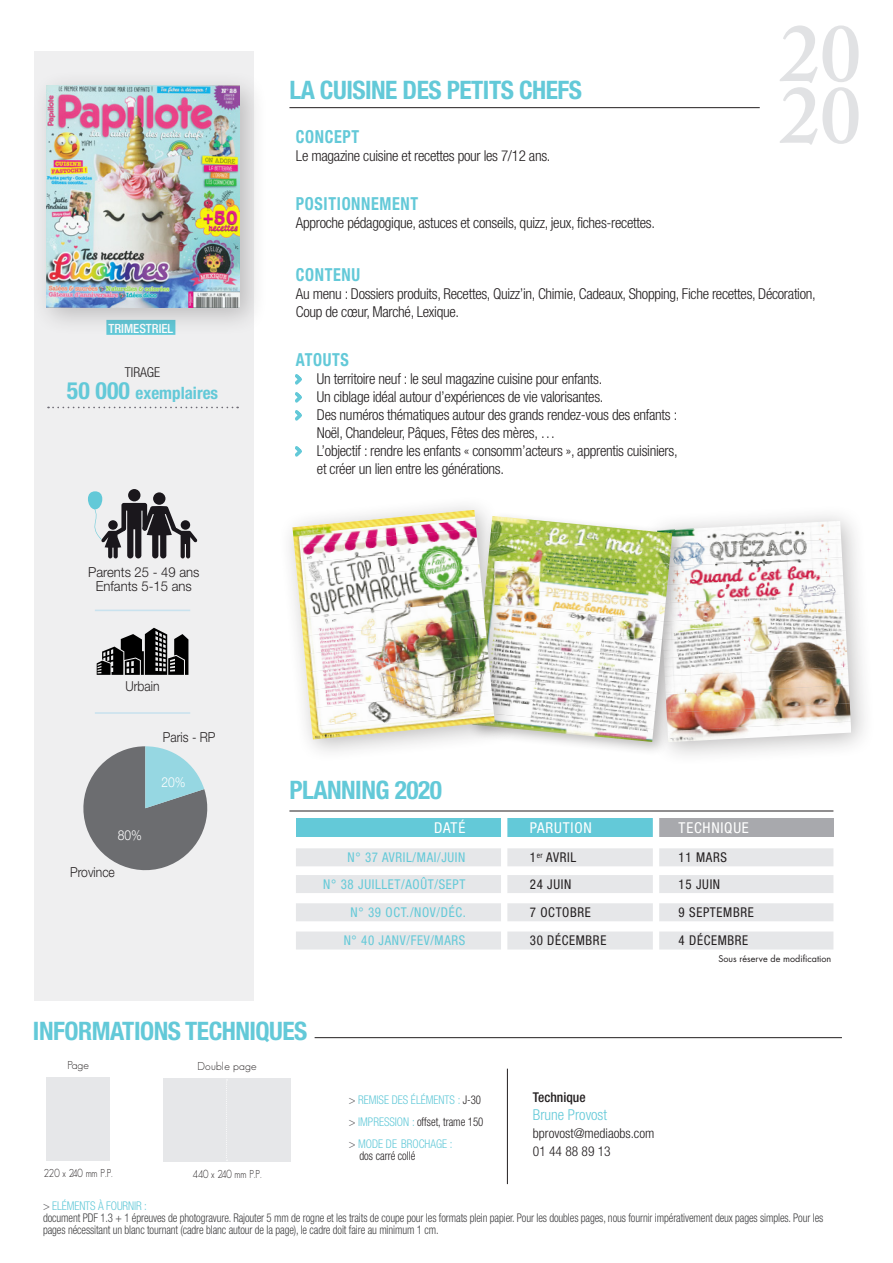
<style>
.page{position:relative;width:893px;height:1263px;background:#fff}
.page>*{position:absolute;margin:0;border:0;box-sizing:border-box;transform-origin:0 0}
.t1{font:700 condensed 25.5px "Helvetica Neue";letter-spacing:-.02em;color:#63c9d8}
.t2{font:700 condensed 18px "Helvetica Neue";letter-spacing:.04em;color:#63c9d8;scale:.9 1}
.t3{font:700 condensed 16.95px "Helvetica Neue";color:#63c9d8}
.t4{font:300 condensed 15px/18px "Helvetica Neue";letter-spacing:-.02em;color:#231f20}
.t5{font:condensed 15px "Helvetica Neue";letter-spacing:.05em;color:#fff}
.t6{font:300 condensed 15px "Helvetica Neue";color:#63c9d8}
.t7{font:300 13.8px/13.8px "Helvetica Neue";color:#231f20;text-align:center;scale:.95 1}
.t8{font:300 13.8px "Helvetica Neue";color:#231f20;scale:.88 1}
.t9{font:300 13.8px "Helvetica Neue";color:#fff;scale:.88 1}
.t10{font:300 condensed 13.65px "Helvetica Neue";color:#231f20}
._2{font:condensed 13.5px "Helvetica Neue";letter-spacing:.05em;color:#63c9d8;scale:.96 1}
._2-2{font:condensed 13.5px "Helvetica Neue";letter-spacing:.05em;color:#231f20;scale:.96 1}
.t11{font:300 condensed 13.5px "Helvetica Neue";color:#231f20}
.t12{font:500 condensed 13.5px "Helvetica Neue";color:#231f20}
.t13{font:500 condensed 12.75px "Helvetica Neue";color:#fff}
.t14{font:300 condensed 12px/12px "Helvetica Neue";letter-spacing:-.01em;color:#3e3e3f;scale:.9 1}
.t15{font:300 condensed 12px/12px "Helvetica Neue";color:#63c9d8;scale:.94 1}
.t16{font:300 condensed 12px "Helvetica Neue";color:#231f20;scale:.9 1}
.t17{font:300 11.25px "Geosans";letter-spacing:.02em;color:#231f20;scale:.85 1}
.t18{font:300 11.25px "Geosans";letter-spacing:.02em;color:#231f20}
.t19{font:9px "Futura";color:#231f20}
.s1{font-size:23.85px}
.s2{font-family:"Avenir";font-stretch:normal;color:#63c9d8}
.s3{color:#636366}
.s4{color:#231f20}
.s5{color:#63c9d8}
</style>
<div class="page">
<div style="left:34px;top:51px;width:220px;height:949px;background:#efeff0"></div>
<hr style="left:289px;top:107px;width:471px;height:1px;background:#231f20">
<hr style="left:289px;top:811px;width:544px;height:1px;background:#231f20">
<hr style="left:315px;top:1037px;width:527px;height:1px;background:#231f20">
<hr style="left:95px;top:610px;width:95px;height:1px;background:#c9e2ee">
<div style="left:31px;top:70px;width:237px;height:266px;background:#231f20;opacity:.25"></div>
<img style="left:47px;top:85px;width:192px;height:223px">
<div style="left:296px;top:819px;width:208px;height:18px;background:#63c9d8"></div>
<div style="left:504px;top:819px;width:153px;height:18px;background:#63c9d8"></div>
<div style="left:655px;top:819px;width:178px;height:18px;background:#a8a9ad"></div>
<div style="left:296px;top:848px;width:537px;height:18px;background:#e6e7e9"></div>
<div style="left:296px;top:875px;width:537px;height:18px;background:#e6e7e9"></div>
<div style="left:296px;top:903px;width:537px;height:18px;background:#e6e7e9"></div>
<div style="left:296px;top:931px;width:537px;height:18px;background:#e6e7e9"></div>
<div style="left:501px;top:816px;width:6px;height:176px;background:#fff"></div>
<div style="left:653px;top:816px;width:6px;height:176px;background:#fff"></div>
<svg style="left:48px;top:407px;width:190px;height:1px"></svg>
<hr style="left:95px;top:712px;width:95px;height:2px;background:#c9e2ee">
<svg style="left:97px;top:628px;width:91px;height:47px"></svg>
<svg style="left:88px;top:489px;width:110px;height:69px"></svg>
<div style="left:46px;top:1078px;width:64px;height:83px;background:#e6e7e9"></div>
<div style="left:163px;top:1078px;width:128px;height:83px;background:#e6e7e9"></div>
<svg style="left:226px;top:1079px;width:2px;height:82px"></svg>
<svg style="left:83px;top:746px;width:125px;height:125px"></svg>
<hr style="left:507px;top:1069px;width:1px;height:115px;background:#231f20">
<div style="left:640px;top:504px;width:236px;height:263px;background:#231f20;opacity:.3"></div>
<img style="left:687px;top:521px;width:154px;height:18px">
<img style="left:687px;top:539px;width:155px;height:18px">
<img style="left:687px;top:557px;width:156px;height:18px">
<img style="left:687px;top:575px;width:157px;height:19px">
<img style="left:687px;top:594px;width:158px;height:18px">
<img style="left:687px;top:612px;width:159px;height:18px">
<img style="left:687px;top:630px;width:160px;height:18px">
<img style="left:687px;top:648px;width:161px;height:19px">
<img style="left:687px;top:667px;width:162px;height:18px">
<img style="left:687px;top:685px;width:163px;height:18px">
<img style="left:687px;top:703px;width:164px;height:18px">
<img style="left:687px;top:721px;width:164px;height:21px">
<div style="left:467px;top:511px;width:220px;height:246px;background:#231f20;opacity:.3"></div>
<img style="left:519px;top:516px;width:153px;height:33px">
<img style="left:519px;top:532px;width:152px;height:35px">
<img style="left:519px;top:550px;width:150px;height:35px">
<img style="left:519px;top:568px;width:148px;height:35px">
<img style="left:519px;top:586px;width:146px;height:35px">
<img style="left:519px;top:604px;width:145px;height:35px">
<img style="left:519px;top:622px;width:143px;height:35px">
<img style="left:519px;top:640px;width:141px;height:35px">
<img style="left:519px;top:658px;width:140px;height:35px">
<img style="left:519px;top:676px;width:138px;height:35px">
<img style="left:519px;top:694px;width:136px;height:35px">
<img style="left:519px;top:712px;width:134px;height:30px">
<div style="left:278px;top:495px;width:241px;height:268px;background:#231f20;opacity:.3"></div>
<img style="left:292px;top:510px;width:184px;height:35px">
<img style="left:294px;top:528px;width:184px;height:35px">
<img style="left:296px;top:546px;width:183px;height:36px">
<img style="left:298px;top:564px;width:183px;height:36px">
<img style="left:299px;top:582px;width:184px;height:36px">
<img style="left:301px;top:600px;width:184px;height:36px">
<img style="left:303px;top:618px;width:183px;height:36px">
<img style="left:305px;top:636px;width:183px;height:36px">
<img style="left:306px;top:655px;width:184px;height:35px">
<img style="left:308px;top:673px;width:184px;height:35px">
<img style="left:310px;top:691px;width:183px;height:35px">
<img style="left:312px;top:709px;width:183px;height:30px">
<svg style="left:780px;top:25px;width:79px;height:120px"></svg>
<p class="t13" style="left:109px;top:321px;width:66px">TRIMESTRIEL</p>
<p class="t10" style="left:125px;top:365px;width:37px">TIRAGE</p>
<p class="t3" style="left:67px;top:383px;width:153px"><span class="s1">50 000</span> exemplaires</p>
<p class="t7" style="left:88px;top:565px;width:119px">Parents 25 - 49 ans<br>Enfants 5-15 ans</p>
<p class="t8" style="left:126px;top:677px;width:40px">Urbain</p>
<p class="t8" style="left:163px;top:729px;width:61px">Paris - RP</p>
<p class="t9" style="left:118px;top:826px;width:29px">80%</p>
<p class="t8" style="left:70px;top:863px;width:52px">Province</p>
<p class="t9" style="left:161px;top:773px;width:29px">20%</p>
<p class="t1" style="left:289px;top:74px;width:294px">LA CUISINE DES PETITS CHEFS</p>
<p class="t2" style="left:296px;top:125px;width:72px">CONCEPT</p>
<p class="t4" style="left:296px;top:146px;width:256px">Le magazine cuisine et recettes pour les 7/12 ans.</p>
<p class="t2" style="left:296px;top:192px;width:137px">POSITIONNEMENT</p>
<p class="t4" style="left:296px;top:213px;width:361px">Approche pédagogique, astuces et conseils, quizz, jeux, fiches-recettes.</p>
<p class="t2" style="left:296px;top:264px;width:73px">CONTENU</p>
<p class="t4" style="left:296px;top:284px;width:521px">Au menu : Dossiers produits, Recettes, Quizz’in, Chimie, Cadeaux, Shopping, Fiche recettes, Décoration,<br>Coup de cœur, Marché, Lexique.</p>
<p class="t2" style="left:296px;top:349px;width:60px">ATOUTS</p>
<p class="t4" style="left:296px;top:369px;width:308px"><span class="s2">&gt;</span> Un territoire neuf : le seul magazine cuisine pour enfants.</p>
<p class="t4" style="left:296px;top:387px;width:309px"><span class="s2">&gt;</span> Un ciblage idéal autour d’expériences de vie valorisantes.</p>
<p class="t4" style="left:296px;top:405px;width:383px"><span class="s2">&gt;</span> Des numéros thématiques autour des grands rendez-vous des enfants :</p>
<p class="t4" style="left:317px;top:423px;width:240px">Noël, Chandeleur, Pâques, Fêtes des mères, …</p>
<p class="t4" style="left:317px;top:441px;width:362px;text-indent:-21px"><span class="s2">&gt;</span> L’objectif : rendre les enfants « consomm’acteurs », apprentis cuisiniers, et créer un lien entre les générations.</p>
<p class="t1" style="left:289px;top:775px;width:154px">PLANNING 2020</p>
<p class="t5" style="left:434px;top:819px;width:33px">DATÉ</p>
<p class="t5" style="left:530px;top:819px;width:63px">PARUTION</p>
<p class="t5" style="left:679px;top:819px;width:72px">TECHNIQUE</p>
<p class="_2" style="left:348px;top:849px;width:124px">N° 37 AVRIL/MAI/JUIN</p>
<p class="_2-2" style="left:530px;top:849px;width:50px">1<sup>er</sup> AVRIL</p>
<p class="_2-2" style="left:679px;top:849px;width:52px">11 MARS</p>
<p class="_2" style="left:323px;top:876px;width:149px">N° 38 JUILLET/AOÛT/SEPT</p>
<p class="_2-2" style="left:530px;top:876px;width:45px">24 JUIN</p>
<p class="_2-2" style="left:679px;top:876px;width:45px">15 JUIN</p>
<p class="_2" style="left:351px;top:904px;width:122px">N° 39 OCT./NOV/DÉC.</p>
<p class="_2-2" style="left:530px;top:904px;width:65px">7 OCTOBRE</p>
<p class="_2-2" style="left:679px;top:904px;width:80px">9 SEPTEMBRE</p>
<p class="_2" style="left:344px;top:933px;width:128px">N° 40 JANV/FEV/MARS</p>
<p class="_2-2" style="left:530px;top:933px;width:81px">30 DÉCEMBRE</p>
<p class="_2-2" style="left:679px;top:933px;width:74px">4 DÉCEMBRE</p>
<p class="t19" style="left:718px;top:953px;width:114px">Sous réserve de modification</p>
<p class="t1" style="left:33px;top:1015px;width:276px">INFORMATIONS TECHNIQUES</p>
<p class="t18" style="left:68px;top:1059px;width:23px">Page</p>
<p class="t17" style="left:44px;top:1167px;width:82px">220 x 240 mm P.P.</p>
<p class="t18" style="left:197px;top:1060px;width:61px">Double page</p>
<p class="t17" style="left:192px;top:1167px;width:83px">440 x 240 mm P.P.</p>
<p class="t15" style="left:349px;top:1093px;width:142px"><span class="s3">&gt;</span> REMISE DES ÉLÉMENTS : <span class="s4">J-30</span></p>
<p class="t16" style="left:349px;top:1114px;width:151px"><span class="s3">&gt;</span> <span class="s5">IMPRESSION :</span> offset, trame 150</p>
<p class="t15" style="left:359px;top:1137px;width:100px;text-indent:-11px"><span class="s3">&gt;</span> MODE DE BROCHAGE : <span class="s4">dos carré collé</span></p>
<p class="t12" style="left:533px;top:1089px;width:54px">Technique</p>
<p class="t6" style="left:533px;top:1106px;width:76px">Brune Provost</p>
<p class="t11" style="left:533px;top:1125px;width:123px">bprovost@mediaobs.com</p>
<p class="t11" style="left:533px;top:1143px;width:79px">01 44 88 89 13</p>
<p class="t14" style="left:43px;top:1200px;width:868px"><span class="s3">&gt;</span> <span class="s5">ELÉMENTS À FOURNIR :<br></span>document PDF 1.3 + 1 épreuves de photogravure. Rajouter 5 mm de rogne et les traits de coupe pour les formats plein papier. Pour les doubles pages, nous fournir impérativement deux pages simples. Pour les pages nécessitant un blanc tournant (cadre blanc autour de la page), le cadre doit faire au minimum 1 cm.</p>
</div>
